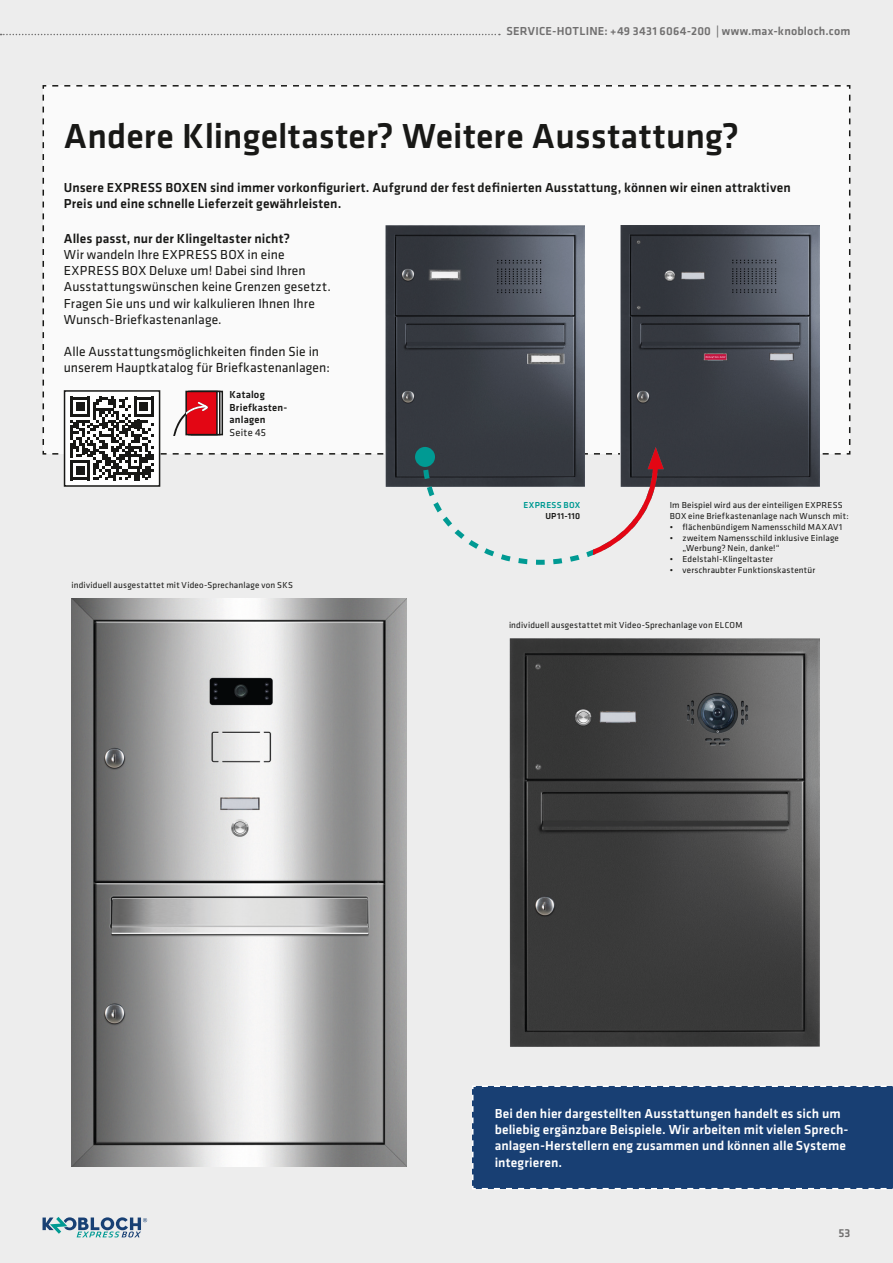
<style>
.page{position:relative;width:893px;height:1263px;background:#ededed}
.page>*{position:absolute;margin:0;border:0;box-sizing:border-box;transform-origin:0 0}
.Überschrift{font:500 36px "Klavika";letter-spacing:.005em;color:#181816}
.t1{font:13.65px/16.2px "Klavika";letter-spacing:.005em;color:#181816}
.t2{font:500 13.5px/16.2px "Klavika";letter-spacing:.01em;color:#181816}
.t3{font:500 13.5px/16.2px "Klavika";letter-spacing:.01em;color:#fff}
.t4{font:13.5px/16.2px "Klavika";letter-spacing:.005em;color:#181816}
.t5{font:500 12px "Klavika";letter-spacing:.015em;color:#706f6f}
.Text_normal_9pt_ohne{font:500 10.5px "Klavika";letter-spacing:.02em;color:#181816}
.Text_normal_9pt_ohne-2{font:10.5px "Klavika";letter-spacing:.02em;color:#181816}
.t6{font:9px/10.8px "Klavika";letter-spacing:.02em;color:#181816}
.t7{font:500 9px "Klavika";letter-spacing:.035em;color:#009a93}
.t8{font:500 9px "Klavika";letter-spacing:.04em;color:#181816}
</style>
<div class="page">
<img style="left:71px;top:598px;width:336px;height:569px">
<div style="left:472px;top:1086px;width:421px;height:103px;background:#183f73"></div>
<div style="left:495px;top:1108px;width:364px;height:58px;background:#183f73"></div>
<img style="left:509px;top:639px;width:310px;height:407px">
<svg style="left:43px;top:85px;width:807px;height:480px"></svg>
<svg style="left:43px;top:1217px;width:104px;height:20px"></svg>
<svg style="left:0;top:34px;width:500px;height:1px"></svg>
<h3 class="t5" style="left:506px;top:22px;width:345px">SERVICE-HOTLINE: +49 3431 6064-200 | www.max-knobloch.com</h3>
<p class="Überschrift" style="left:64px;top:112px;width:677px">Andere Klingeltaster? Weitere Ausstattung?</p>
<p class="t2" style="left:64px;top:179px;width:728px">Unsere EXPRESS BOXEN sind immer vorkonfiguriert. Aufgrund der fest definierten Ausstattung, können wir einen attraktiven<br>Preis und eine schnelle Lieferzeit gewährleisten.</p>
<p class="t2" style="left:64px;top:230px;width:228px">Alles passt, nur der Klingeltaster nicht?</p>
<p class="t4" style="left:64px;top:246px;width:269px">Wir wandeln Ihre EXPRESS BOX in eine EXPRESS BOX Deluxe um! Dabei sind Ihren Ausstattungswünschen keine Grenzen gesetzt.<br>Fragen Sie uns und wir kalkulieren Ihnen Ihre Wunsch-Briefkastenanlage.</p>
<p class="t1" style="left:64px;top:343px;width:268px">Alle Ausstattungsmöglichkeiten finden Sie in unserem Hauptkatalog für Briefkastenanlagen:</p>
<p class="Text_normal_9pt_ohne" style="left:230px;top:387px;width:37px">Katalog</p>
<p class="Text_normal_9pt_ohne" style="left:230px;top:400px;width:59px">Briefkasten-</p>
<p class="Text_normal_9pt_ohne" style="left:230px;top:413px;width:37px">anlagen</p>
<p class="Text_normal_9pt_ohne-2" style="left:230px;top:425px;width:38px">Seite 45</p>
<p class="t6" style="left:71px;top:579px;width:223px">individuell ausgestattet mit Video-Sprechanlage von SKS</p>
<p class="t7" style="left:524px;top:499px;width:58px">EXPRESS BOX</p>
<p class="t8" style="left:545px;top:510px;width:36px">UP11-110</p>
<p class="t6" style="left:670px;top:499px;width:180px">Im Beispiel wird aus der einteiligen EXPRESS<br>BOX eine Briefkastenanlage nach Wunsch mit:</p>
<p class="t6" style="left:670px;top:521px;width:174px">• flächenbündigem Namensschild MAXAV1</p>
<p class="t6" style="left:682px;top:532px;width:158px;text-indent:-13px">• zweitem Namensschild inklusive Einlage „Werbung? Nein, danke!“</p>
<p class="t6" style="left:670px;top:553px;width:105px">• Edelstahl-Klingeltaster</p>
<p class="t6" style="left:670px;top:564px;width:147px">• verschraubter Funktionskastentür</p>
<p class="t6" style="left:509px;top:619px;width:235px">individuell ausgestattet mit Video-Sprechanlage von ELCOM</p>
<p class="t3" style="left:495px;top:1105px;width:355px">Bei den hier dargestellten Ausstattungen handelt es sich um beliebig ergänzbare Beispiele. Wir arbeiten mit vielen Sprech&shy;anlagen-Herstellern eng zusammen und können alle Systeme integrieren.</p>
<h3 class="t5" style="left:838px;top:1225px;width:13px">53</h3>
</div>
